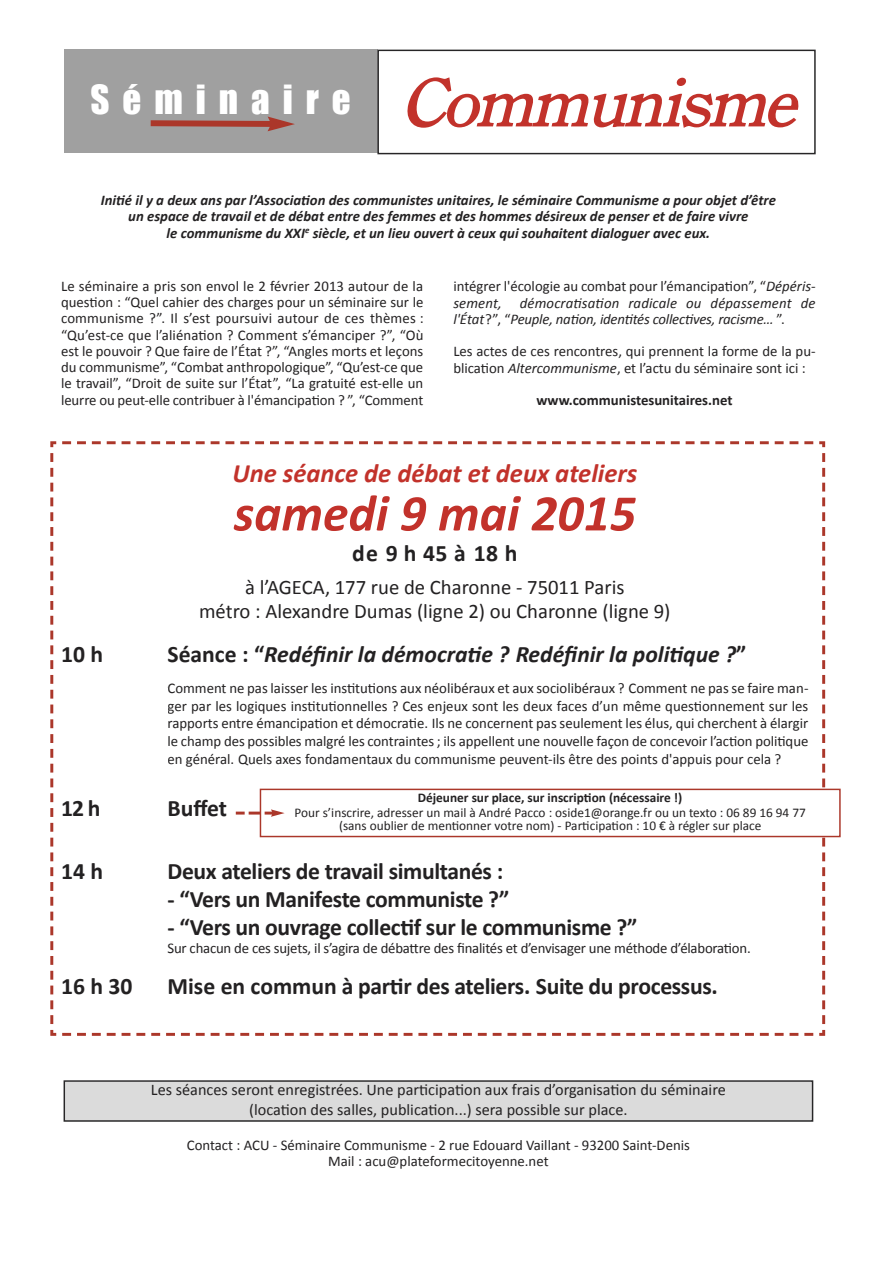
<style>
.page{position:relative;width:893px;height:1263px;background:#fff}
.page>*{position:absolute;margin:0;border:0;box-sizing:border-box;transform-origin:0 0}
.t1{font:italic 70.95px "DF Kai Shu SB Estd BF";color:#c2322b}
.t2{font:italic 700 51.75px "Calibri";color:#c2322b}
.t3{font:italic 700 26.55px "Calibri";color:#c2322b}
.t4{font:700 23.7px/28px "Calibri";letter-spacing:-.015em;color:#232122}
.t5{font:italic 700 23.7px "Calibri";color:#232122}
.t6{font:20.7px/23.7px "Calibri";color:#232122;text-align:center}
.t7{font:16.2px/19.5px "Calibri";color:#232122;text-align:center}
.t8{font:14.85px/16.2px "Calibri";color:#232122;text-align:justify}
.t9{font:italic 700 14.85px/16.2px "Calibri";color:#232122;text-align:center}
.t10{font:italic 14.85px/16.2px "Calibri";letter-spacing:-.015em;color:#232122;text-align:justify}
.t11{font:700 14.85px "Calibri";color:#232122}
.t12{font:13.35px/13.4px "Calibri";color:#232122;text-align:center}
.t13{font:700 13.35px "Calibri";color:#232122}
.s1{font-style:normal}
.s2{font-style:italic}
</style>
<div class="page">
<svg style="left:50px;top:441px;width:775px;height:595px"></svg>
<div style="left:64px;top:50px;width:313px;height:103px;background:#a0a0a0"></div>
<svg style="left:151px;top:117px;width:144px;height:14px"></svg>
<div style="left:377px;top:50px;width:439px;height:104px;border:1px solid #272627"></div>
<svg style="left:407px;top:77px;width:392px;height:51px"></svg>
<div style="left:65px;top:1082px;width:747px;height:38px;background:#dbdbdb"></div>
<div style="left:64px;top:1080px;width:749px;height:42px;border:1px solid #272627"></div>
<div style="left:261px;top:790px;width:578px;height:46px;background:#fff"></div>
<div style="left:260px;top:789px;width:581px;height:48px;border:1px solid #ab372a"></div>
<svg style="left:236px;top:809px;width:49px;height:8px"></svg>
<div style="left:61px;top:689px;width:107px;height:80px;background:#fff"></div>
<h1 class="t1" style="left:91px;top:65px;width:723px"><sup>S</sup> <sup>É</sup> <sup>M</sup> <sup>I</sup> <sup>N</sup> <sup>A</sup> <sup>I</sup> <sup>R</sup> <sup>E</sup> Communisme</h1>
<p class="t9" style="left:101px;top:192px;width:677px">Ini;é il y a deux ans par l’Associa;on des communistes unitaires, le séminaire Communisme a pour objet d’être un espace de travail et de débat entre des femmes et des hommes désireux de penser et de faire vivre<br>le communisme du XXI<sup>e</sup> siècle, et un lieu ouvert à ceux qui souhaitent dialoguer avec eux.</p>
<p class="t8" style="left:61px;top:278px;width:364px">Le séminaire a pris son envol le 2 février 2013 autour de la quesFon : “Quel cahier des charges pour un séminaire sur le communisme ?”. Il s’est poursuivi autour de ces thèmes : “Qu’est--‐ce que l’aliénaFon ? Comment s’émanciper ?”, “Où est le pouvoir ? Que faire de l’État ?”, “Angles morts et leçons du communisme”, “Combat anthropologique”, “Qu’est--‐ce que le travail”, “Droit de suite sur l’État”, “La gratuité est--‐elle un leurre ou peut--‐elle contribuer à l'émancipaFon ? ”, “Comment</p>
<p class="t10" style="left:453px;top:278px;width:364px"><span class="s1">intégrer l'écologie au combat pour l’émancipaFon”, “</span>Dépéris--‐ sement, démocra2sa2on radicale ou dépassement de l'État<span class="s1">?”, “</span>Peuple, na2on, iden2tés collec2ves, racisme… <span class="s1">”.</span></p>
<p class="t8" style="left:453px;top:343px;width:364px">Les actes de ces rencontres, qui prennent la forme de la pu--‐ blicaFon <span class="s2">Altercommunisme</span>, et l’actu du séminaire sont ici :</p>
<p class="t11" style="left:536px;top:391px;width:198px">www.communistesunitaires.net</p>
<h3 class="t3" style="left:232px;top:456px;width:406px">Une séance de débat et deux ateliers</h3>
<h2 class="t2" style="left:234px;top:480px;width:404px">samedi 9 mai 2015</h2>
<h3 class="t4" style="left:352px;top:539px;width:167px">de 9 h 45 à 18 h</h3>
<h3 class="t6" style="left:199px;top:575px;width:473px">à l’AGECA, 177 rue de Charonne --‐ 75011 Paris<br>métro : Alexandre Dumas (ligne 2) ou Charonne (ligne 9)</h3>
<h3 class="t4" style="left:61px;top:640px;width:44px">10 h</h3>
<h3 class="t5" style="left:168px;top:639px;width:580px"><span class="s1">Séance : “</span>Redéfinir la démocra;e ? Redéfinir la poli;que ?<span class="s1">”</span></h3>
<p class="t8" style="left:168px;top:679px;width:643px;line-height:17.7px">Comment ne pas laisser les insFtuFons aux néolibéraux et aux sociolibéraux ? Comment ne pas se faire man--‐ ger par les logiques insFtuFonnelles ? Ces enjeux sont les deux faces d’un même quesFonnement sur les rapports entre émancipaFon et démocraFe. Ils ne concernent pas seulement les élus, qui cherchent à élargir le champ des possibles malgré les contraintes ; ils appellent une nouvelle façon de concevoir l’acFon poliFque en général. Quels axes fondamentaux du communisme peuvent--‐ils être des points d'appuis pour cela ?</p>
<h3 class="t4" style="left:61px;top:794px;width:41px">12 h</h3>
<h3 class="t4" style="left:168px;top:794px;width:61px">Buffet</h3>
<p class="t13" style="left:418px;top:789px;width:266px">Déjeuner sur place, sur inscripIon (nécessaire !)</p>
<p class="t12" style="left:294px;top:806px;width:513px">Pour s’inscrire, adresser un mail à André Pacco : oside1@orange.fr ou un texto : 06 89 16 94 77 (sans oublier de menFonner votre nom) --‐ ParFcipaFon : 10 € à régler sur place</p>
<h3 class="t4" style="left:61px;top:857px;width:44px">14 h</h3>
<h3 class="t4" style="left:168px;top:857px;width:472px">Deux ateliers de travail simultanés :<br>--‐ “Vers un Manifeste communiste ?”<br>--‐ “Vers un ouvrage collecIf sur le communisme ?”</h3>
<p class="t8" style="left:168px;top:940px;width:585px">Sur chacun de ces sujets, il s’agira de débaWre des finalités et d’envisager une méthode d’élaboraFon.</p>
<h3 class="t4" style="left:61px;top:972px;width:73px">16 h 30</h3>
<h3 class="t4" style="left:168px;top:972px;width:552px">Mise en commun à parIr des ateliers. Suite du processus.</h3>
<p class="t7" style="left:151px;top:1080px;width:576px">Les séances seront enregistrées. Une parFcipaFon aux frais d’organisaFon du séminaire (locaFon des salles, publicaFon...) sera possible sur place.</p>
<p class="t8" style="left:187px;top:1137px;width:505px;text-align:center">Contact : ACU --‐ Séminaire Communisme --‐ 2 rue Edouard Vaillant --‐ 93200 Saint--‐Denis<br>Mail : acu@plateformecitoyenne.net</p>
</div>
